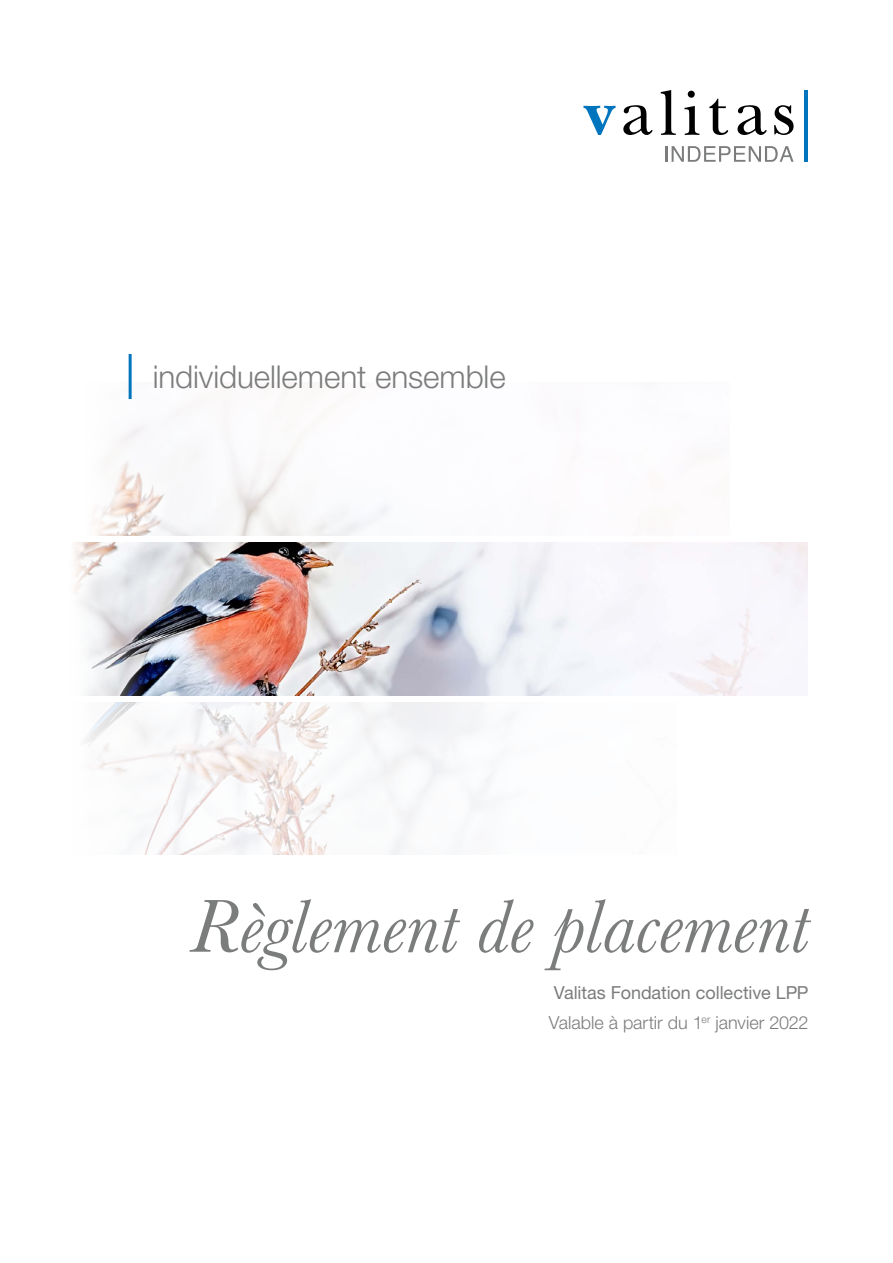
<style>
.page{position:relative;width:893px;height:1263px;background:#fff}
.page>*{position:absolute;margin:0;border:0;box-sizing:border-box;transform-origin:0 0}
.t1{font:italic 78px "Baskerville";letter-spacing:.005em;color:#7b7d7c}
.t2{font:300 31.5px "Helvetica Neue LT Std";letter-spacing:-.005em;color:#7b7d7c}
.t3{font:18px/30px "Helvetica Neue LT Std";letter-spacing:-.005em;color:#7b7d7c}
.s1{font-weight:300}
</style>
<div class="page">
<hr style="left:805px;top:90px;width:3px;height:72px;background:#0074bd">
<svg style="left:583px;top:106px;width:33px;height:29px"></svg>
<svg style="left:623px;top:105px;width:30px;height:30px"></svg>
<svg style="left:661px;top:90px;width:15px;height:45px"></svg>
<svg style="left:684px;top:91px;width:15px;height:44px"></svg>
<svg style="left:709px;top:99px;width:19px;height:36px"></svg>
<svg style="left:737px;top:105px;width:30px;height:30px"></svg>
<svg style="left:774px;top:105px;width:20px;height:30px"></svg>
<svg style="left:666px;top:146px;width:128px;height:16px"></svg>
<svg style="left:94px;top:381px;width:294px;height:155px"></svg>
<img style="left:75px;top:542px;width:733px;height:154px">
<svg style="left:86px;top:702px;width:405px;height:153px"></svg>
<hr style="left:129px;top:354px;width:3px;height:45px;background:#0074bd">
<h2 class="t2" style="left:153px;top:357px;width:354px">individuellement ensemble</h2>
<h1 class="t1" style="left:190px;top:875px;width:620px">Règlement de placement</h1>
<p class="t3" style="left:549px;top:977px;width:261px">Valitas Fondation collective LPP<br><span class="s1">Valable à partir du 1</span><sup>er</sup> <span class="s1">janvier 2022</span></p>
</div>
